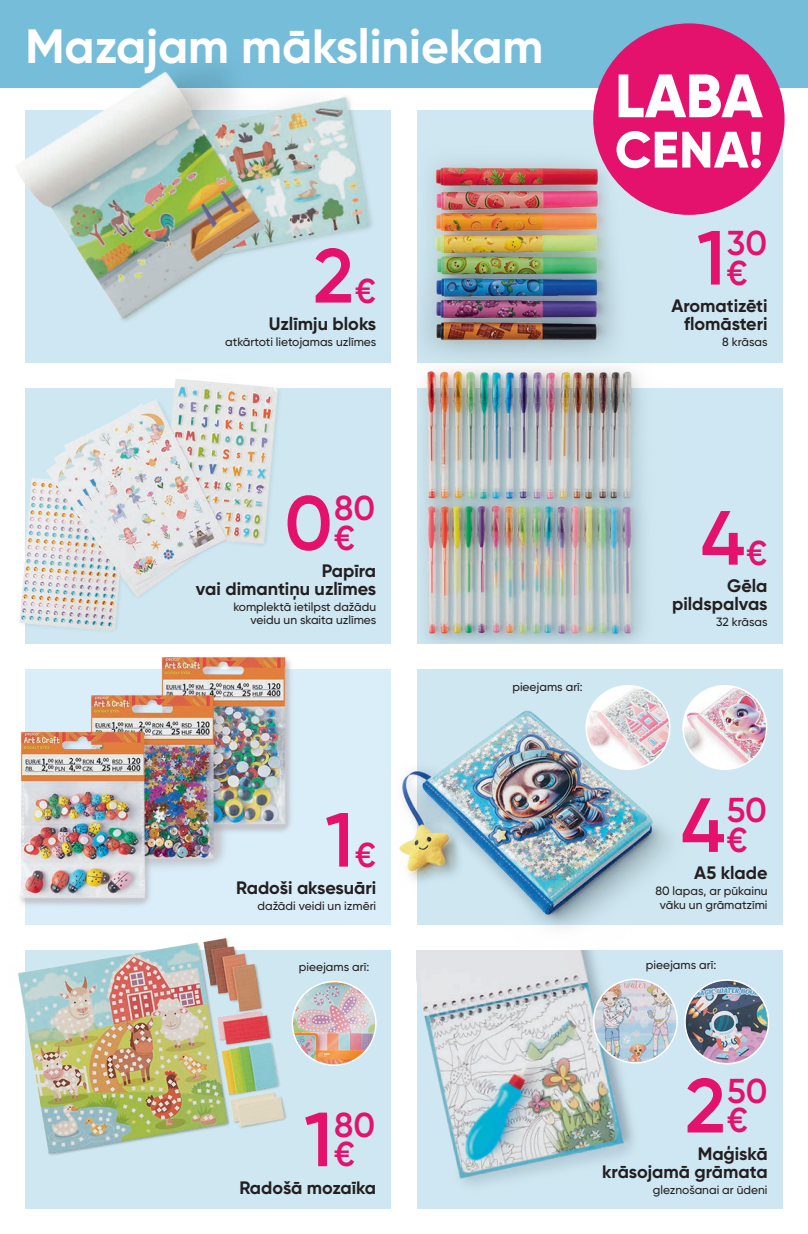
<style>
.page{position:relative;width:808px;height:1234px;background:#fff}
.page>*{position:absolute;margin:0;border:0;box-sizing:border-box;transform-origin:0 0}
.t1{font:600 76.5px "Gilroy";color:#e4116d}
.t2{font:700 63px "Gilroy";color:#fff}
.t3{font:800 61.05px "Gilroy";color:#fff}
.t4{font:800 51.15px "Gilroy";color:#fff}
.t5{font:700 48px "Gilroy";color:#fff}
.t6{font:600 34.5px/29.4px "Gilroy";color:#e4116d}
.t7{font:700 18px/18px "Gilroy";color:#231f20;text-align:right}
.t8{font:500 12px/13.5px "Gilroy";color:#231f20;text-align:right}
.s1{font-size:34.5px}
.s2{font-size:76.5px}
</style>
<div class="page">
<div style="left:417px;top:388px;width:365px;height:255px;background:#cfe7f2"></div>
<div style="left:417px;top:111px;width:365px;height:252px;background:#cfe7f2"></div>
<div style="left:417px;top:669px;width:365px;height:255px;background:#cfe7f2"></div>
<div style="left:417px;top:949px;width:365px;height:259px;background:#cfe7f2"></div>
<div style="left:26px;top:949px;width:365px;height:259px;background:#cfe7f2"></div>
<div style="left:26px;top:669px;width:365px;height:255px;background:#daeef9"></div>
<div style="left:26px;top:388px;width:365px;height:255px;background:#cfe7f2"></div>
<img style="left:483px;top:129px;width:184px;height:234px">
<img style="left:424px;top:367px;width:219px;height:276px">
<img style="left:417px;top:949px;width:290px;height:235px">
<img style="left:19px;top:413px;width:258px;height:230px">
<img style="left:17px;top:924px;width:347px;height:284px">
<img style="left:399px;top:687px;width:293px;height:241px">
<img style="left:20px;top:643px;width:329px;height:281px">
<img style="left:594px;top:979px;width:83px;height:83px;border-radius:42px">
<div style="left:593px;top:978px;width:85px;height:85px;border:2px solid #fff;border-radius:50%"></div>
<img style="left:685px;top:979px;width:83px;height:84px;border-radius:42px">
<div style="left:684px;top:979px;width:85px;height:85px;border:2px solid #fff;border-radius:50%"></div>
<img style="left:292px;top:981px;width:84px;height:83px;border-radius:42px">
<div style="left:292px;top:980px;width:85px;height:85px;border:2px solid #fff;border-radius:50%"></div>
<img style="left:586px;top:685px;width:84px;height:84px;border-radius:42px">
<div style="left:585px;top:684px;width:85px;height:86px;border:2px solid #fff;border-radius:50%"></div>
<img style="left:683px;top:685px;width:83px;height:84px;border-radius:42px">
<div style="left:682px;top:684px;width:85px;height:86px;border:2px solid #fff;border-radius:50%"></div>
<div style="left:0;top:0;width:808px;height:87px;background:#76bdda"></div>
<div style="left:593px;top:23px;width:191px;height:192px;background:#e4116d;border-radius:50%"></div>
<img style="left:0;top:67px;width:483px;height:346px">
<h2 class="t2" style="left:30px;top:6px;width:391px">Nazwa/hasło</h2>
<h3 class="t5" style="left:26px;top:16px;width:519px">Mazajam māksliniekam</h3>
<h1 class="t1" style="left:313px;top:228px;width:64px">2<span class="s1">€</span></h1>
<h3 class="t7" style="left:269px;top:314px;width:109px">Uzlīmju bloks</h3>
<p class="t8" style="left:225px;top:334px;width:152px">atkārtoti lietojamas uzlīmes</p>
<h3 class="t3" style="left:615px;top:57px;width:149px">LABA</h3>
<h3 class="t4" style="left:615px;top:117px;width:150px">CENA!</h3>
<h3 class="t6" style="left:697px;top:228px;width:72px;text-align:center"><span class="s2">1</span>30 €</h3>
<h3 class="t7" style="left:671px;top:296px;width:98px">Aromatizēti flomāsteri</h3>
<p class="t8" style="left:722px;top:334px;width:47px">8 krāsas</p>
<h3 class="t6" style="left:334px;top:493px;width:43px;text-indent:-50px"><span class="s2">0</span>80 €</h3>
<h3 class="t7" style="left:196px;top:561px;width:182px">Papīra<br>vai dimantiņu uzlīmes</h3>
<p class="t8" style="left:233px;top:599px;width:144px">komplektā ietilpst dažādu veidu un skaita uzlīmes</p>
<h1 class="t1" style="left:325px;top:792px;width:52px">1<span class="s1">€</span></h1>
<h3 class="t7" style="left:236px;top:878px;width:142px">Radoši aksesuāri</h3>
<p class="t8" style="left:257px;top:898px;width:120px">dažādi veidi un izmēri</p>
<p class="t8" style="left:512px;top:680px;width:72px">pieejams arī:</p>
<h1 class="t1" style="left:701px;top:490px;width:68px">4<span class="s1">€</span></h1>
<h3 class="t7" style="left:672px;top:576px;width:97px">Gēla pildspalvas</h3>
<p class="t8" style="left:716px;top:614px;width:53px">32 krāsas</p>
<h3 class="t6" style="left:727px;top:795px;width:42px;text-indent:-46px"><span class="s2">4</span>50 €</h3>
<h3 class="t7" style="left:694px;top:863px;width:75px">A5 klade</h3>
<p class="t8" style="left:655px;top:883px;width:114px;text-align:center">80 lapas, ar pūkainu vāku un grāmatzīmi</p>
<p class="t8" style="left:299px;top:959px;width:72px">pieejams arī:</p>
<p class="t8" style="left:646px;top:957px;width:72px">pieejams arī:</p>
<h3 class="t6" style="left:304px;top:1109px;width:73px;text-align:center"><span class="s2">1</span>80 €</h3>
<h3 class="t7" style="left:239px;top:1177px;width:138px">Radošā mozaīka</h3>
<h3 class="t6" style="left:727px;top:1075px;width:42px;text-indent:-42px"><span class="s2">2</span>50 €</h3>
<h3 class="t7" style="left:602px;top:1144px;width:167px">Maģiskā<br>krāsojamā grāmata</h3>
<p class="t8" style="left:653px;top:1182px;width:116px">gleznošanai ar ūdeni</p>
</div>
